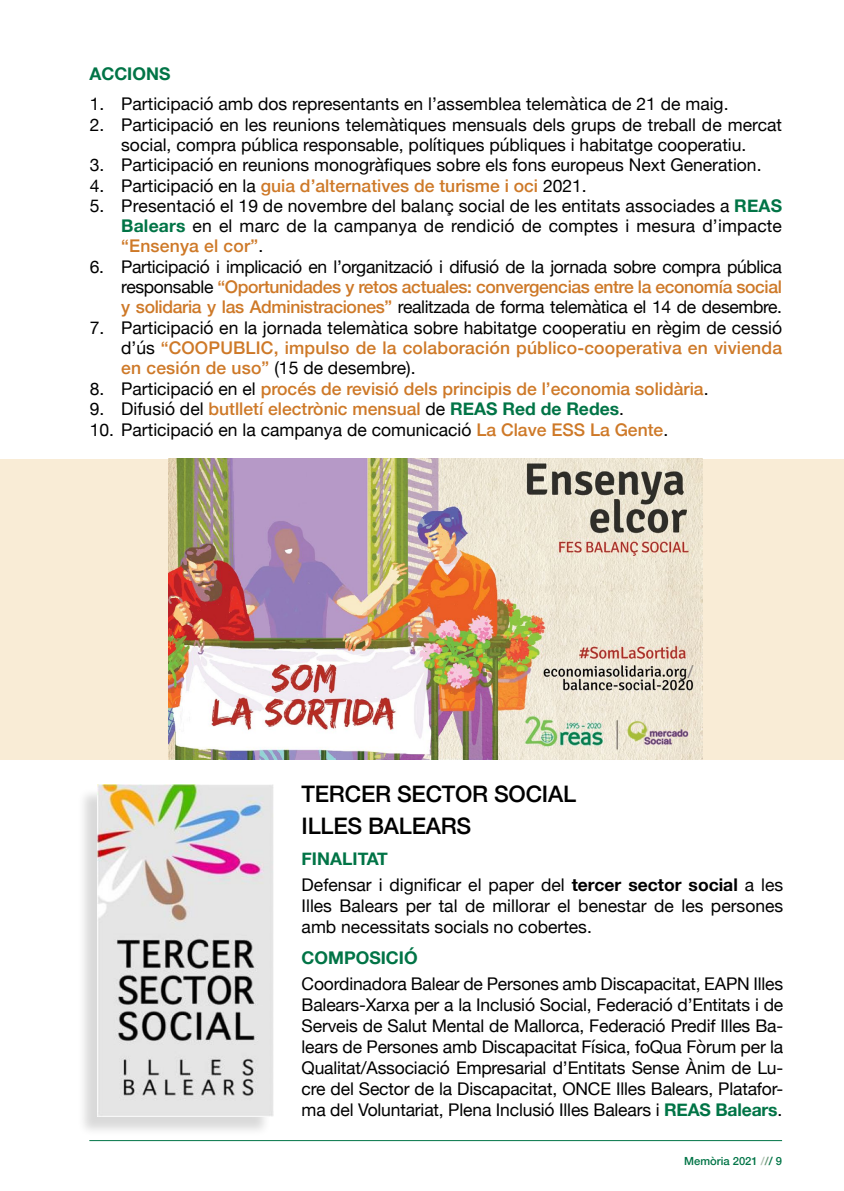
<style>
.page{position:relative;width:844px;height:1191px;background:#fff}
.page>*{position:absolute;margin:0;border:0;box-sizing:border-box;transform-origin:0 0}
.t1{font:500 22.75px/31.5px "Helvetica Neue";letter-spacing:-.01em;color:#000}
.t2{font:17.5px/20.3px "Helvetica Neue";color:#000;text-align:justify}
.t3{font:500 17.5px "Helvetica Neue";color:#ce7928}
.t4{font:700 17.5px "Helvetica Neue";color:#017446}
.t5{font:500 11.2px "Helvetica Neue";color:#017446}
.s1{font-weight:400;color:#000}
.s2{font-weight:700;color:#017446}
.s3{font-weight:500;color:#ce7928}
.s4{font-weight:700}
.s5{color:#abbfae}
.s6{color:#689575}
</style>
<div class="page">
<div style="left:0;top:459px;width:843px;height:300px;background:#f9ecd6"></div>
<img style="left:168px;top:459px;width:534px;height:300px">
<div style="left:77px;top:787px;width:194px;height:350px;background:#000;opacity:.15"></div>
<img style="left:98px;top:784px;width:176px;height:332px">
<hr style="left:89px;top:1140px;width:692px;height:1px;background:#017446">
<p class="t4" style="left:89px;top:60px;width:83px">ACCIONS</p>
<p class="t2" style="left:90px;top:95px;width:640px">1. Participació amb dos representants en l’assemblea telemàtica de 21 de maig.</p>
<p class="t2" style="left:90px;top:115px;width:693px;text-align:center">2. Participació en les reunions telemàtiques mensuals dels grups de treball de mercat social, compra pública responsable, polítiques públiques i habitatge cooperatiu.</p>
<p class="t2" style="left:90px;top:156px;width:673px">3. Participació en reunions monogràfiques sobre els fons europeus Next Generation.</p>
<p class="t3" style="left:90px;top:171px;width:498px"><span class="s1">4. Participació en la</span> guia d’alternatives de turisme i oci <span class="s1">2021.</span></p>
<p class="t2" style="left:121px;top:196px;width:662px;text-indent:-32px">5. Presentació el 19 de novembre del balanç social de les entitats associades a <span class="s2">REAS Balears</span> en el marc de la campanya de rendició de comptes i mesura d’impacte <span class="s3">“Ensenya el cor”</span>.</p>
<p class="t2" style="left:121px;top:257px;width:662px;text-indent:-32px">6. Participació i implicació en l’organització i difusió de la jornada sobre compra pública responsable <span class="s3">“Oportunidades y retos actuales: convergencias entre la economía social y solidaria y las Administraciones”</span> realitzada de forma telemàtica el 14 de desembre.</p>
<p class="t2" style="left:121px;top:318px;width:662px;text-indent:-32px">7. Participació en la jornada telemàtica sobre habitatge cooperatiu en règim de cessió d’ús <span class="s3">“COOPUBLIC, impulso de la colaboración público-cooperativa en vivienda en cesión de uso”</span> (15 de desembre).</p>
<p class="t3" style="left:90px;top:374px;width:620px"><span class="s1">8. Participació en el</span> procés de revisió dels principis de l’economia solidària<span class="s1">.</span></p>
<p class="t3" style="left:90px;top:394px;width:535px"><span class="s1">9. Difusió del</span> butlletí electrònic mensual <span class="s1">de</span> <span class="s2">REAS Red de Redes</span><span class="s1">.</span></p>
<p class="t2" style="left:90px;top:420px;width:580px">10. Participació en la campanya de comunicació <span class="s3">La Clave ESS La Gente</span>.</p>
<h1 class="t1" style="left:301px;top:776px;width:276px">TERCER SECTOR SOCIAL<br>ILLES BALEARS</h1>
<p class="t2" style="left:301px;top:846px;width:483px;line-height:25.9px"><span class="s2">FINALITAT<br></span>Defensar i dignificar el paper del <span class="s4">tercer sector social</span> a les</p>
<p class="t2" style="left:301px;top:896px;width:483px;line-height:21px">Illes Balears per tal de millorar el benestar de les persones amb necessitats socials no cobertes.</p>
<p class="t4" style="left:301px;top:943px;width:118px">COMPOSICIÓ</p>
<p class="t2" style="left:301px;top:974px;width:483px;line-height:21px">Coordinadora Balear de Persones amb Discapacitat, EAPN Illes Balears-Xarxa per a la Inclusió Social, Federació d’Entitats i de Serveis de Salut Mental de Mallorca, Federació Predif Illes Ba&shy;lears de Persones amb Discapacitat Física, foQua Fòrum per la Qualitat/Associació Empresarial d’Entitats Sense Ànim de Lu&shy;cre del Sector de la Discapacitat, ONCE Illes Balears, Platafor&shy;ma del Voluntariat, Plena Inclusió Illes Balears i <span class="s2">REAS Balears</span>.</p>
<p class="t5" style="left:684px;top:1152px;width:99px">Memòria 2021 <span class="s5">/</span><span class="s6">/</span>/ 9</p>
</div>
